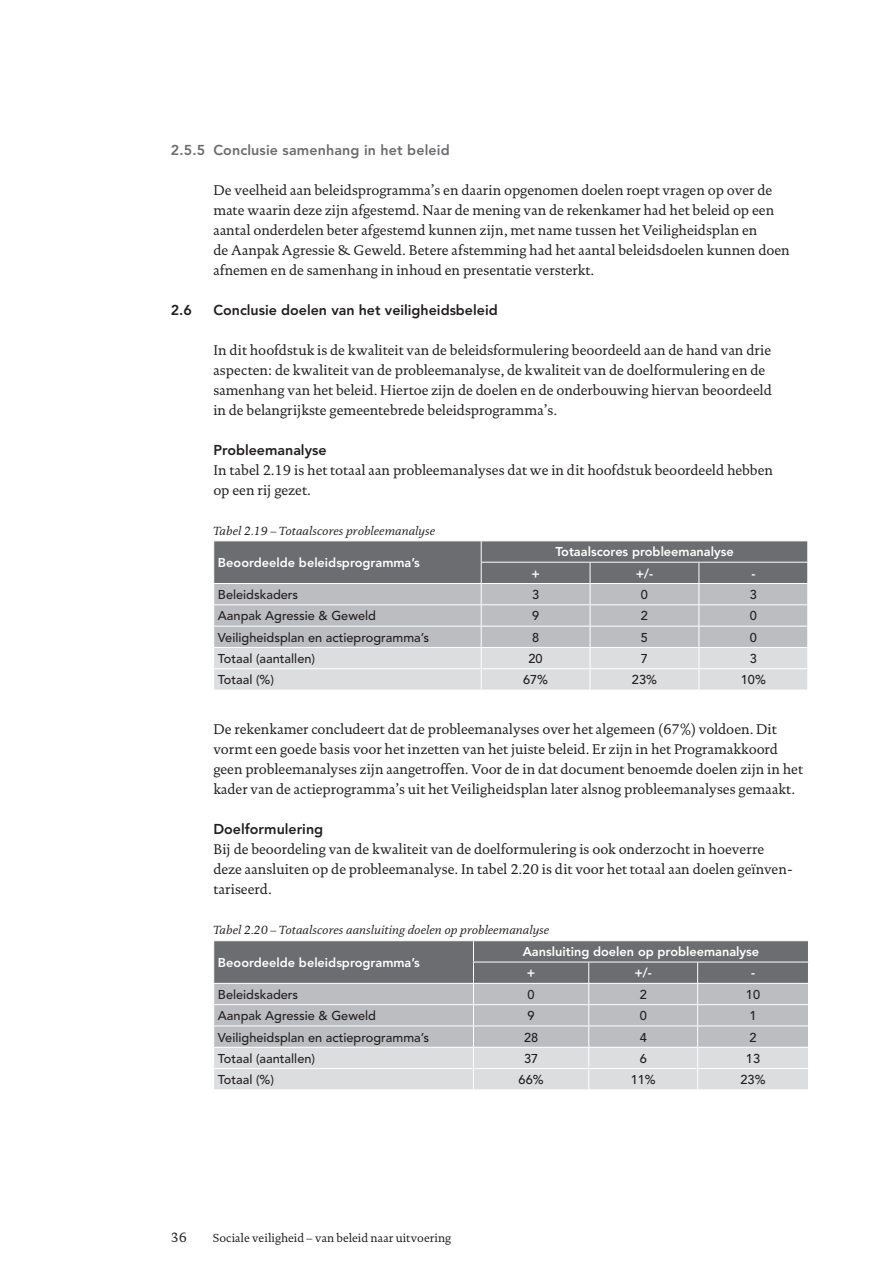
<style>
.page{position:relative;width:892px;height:1263px;background:#fff}
.page>*{position:absolute;margin:0;border:0;box-sizing:border-box;transform-origin:0 0}
.t1{font:14.25px/20px "DTL Documenta T";color:#231f20}
.t2{font:800 14.25px "Avenir";color:#231f20}
.t3{font:800 14.25px "Avenir";letter-spacing:.01em;color:#6c6d70}
.t4{font:13.5px "DTL Documenta T";color:#231f20}
.t5{font:500 12.75px "Avenir";color:#231f20}
.t6{font:800 12.75px/21.3px "Avenir";color:#fff}
.t7{font:italic 12px "DTL Documenta T";letter-spacing:.01em;color:#231f20}
.t8{font:12px "DTL Documenta T";color:#231f20}
</style>
<div class="page">
<svg style="left:213px;top:541px;width:595px;height:148px;background:#b1b2b5"></svg>
<svg style="left:213px;top:940px;width:596px;height:149px;background:#b2b3b5"></svg>
<p class="t3" style="left:171px;top:141px;width:280px">2.5.5 Conclusie samenhang in het beleid</p>
<p class="t1" style="left:213px;top:180px;width:578px">De veelheid aan beleidsprogramma’s en daarin opgenomen doelen roept vragen op over de mate waarin deze zijn afgestemd. Naar de mening van de rekenkamer had het beleid op een aantal onderdelen beter afgestemd kunnen zijn, met name tussen het Veiligheidsplan en<br>de Aanpak Agressie &amp; Geweld. Betere afstemming had het aantal beleidsdoelen kunnen doen afnemen en de samenhang in inhoud en presentatie versterkt.</p>
<p class="t2" style="left:171px;top:301px;width:23px">2.6</p>
<p class="t2" style="left:213px;top:301px;width:286px">Conclusie doelen van het veiligheidsbeleid</p>
<p class="t1" style="left:213px;top:340px;width:560px">In dit hoofdstuk is de kwaliteit van de beleidsformulering beoordeeld aan de hand van drie aspecten: de kwaliteit van de probleemanalyse, de kwaliteit van de doelformulering en de samenhang van het beleid. Hiertoe zijn de doelen en de onderbouwing hiervan beoordeeld in de belangrijkste gemeentebrede beleidsprogramma’s.</p>
<p class="t2" style="left:213px;top:441px;width:115px">Probleemanalyse</p>
<p class="t1" style="left:213px;top:459px;width:561px">In tabel 2.19 is het totaal aan probleemanalyses dat we in dit hoofdstuk beoordeeld hebben op een rij gezet.</p>
<p class="t7" style="left:213px;top:523px;width:223px">Tabel 2.19 – Totaalscores probleemanalyse</p>
<p class="t6" style="left:218px;top:552px;width:203px">Beoordeelde beleidsprogramma’s</p>
<p class="t6" style="left:555px;top:541px;width:180px">Totaalscores probleemanalyse</p>
<p class="t6" style="left:531px;top:562px;width:10px">+</p>
<p class="t6" style="left:636px;top:562px;width:19px">+/-</p>
<p class="t6" style="left:751px;top:562px;width:6px">-</p>
<p class="t5" style="left:218px;top:587px;width:82px">Beleidskaders</p>
<p class="t5" style="left:532px;top:587px;width:9px">3</p>
<p class="t5" style="left:641px;top:587px;width:9px">0</p>
<p class="t5" style="left:750px;top:587px;width:9px">3</p>
<p class="t5" style="left:218px;top:608px;width:159px">Aanpak Agressie &amp; Geweld</p>
<p class="t5" style="left:532px;top:608px;width:9px">9</p>
<p class="t5" style="left:641px;top:608px;width:9px">2</p>
<p class="t5" style="left:750px;top:608px;width:9px">0</p>
<p class="t5" style="left:218px;top:630px;width:213px">Veiligheidsplan en actieprogramma’s</p>
<p class="t5" style="left:532px;top:630px;width:9px">8</p>
<p class="t5" style="left:641px;top:630px;width:9px">5</p>
<p class="t5" style="left:750px;top:630px;width:9px">0</p>
<p class="t5" style="left:218px;top:651px;width:99px">Totaal (aantallen)</p>
<p class="t5" style="left:528px;top:651px;width:16px">20</p>
<p class="t5" style="left:641px;top:651px;width:9px">7</p>
<p class="t5" style="left:750px;top:651px;width:9px">3</p>
<p class="t5" style="left:218px;top:672px;width:57px">Totaal (%)</p>
<p class="t5" style="left:523px;top:672px;width:27px">67%</p>
<p class="t5" style="left:632px;top:672px;width:27px">23%</p>
<p class="t5" style="left:741px;top:672px;width:27px">10%</p>
<p class="t1" style="left:213px;top:719px;width:591px">De rekenkamer concludeert dat de probleemanalyses over het algemeen (67%) voldoen. Dit vormt een goede basis voor het inzetten van het juiste beleid. Er zijn in het Programakkoord geen probleemanalyses zijn aangetroffen. Voor de in dat document benoemde doelen zijn in het kader van de actieprogramma’s uit het Veiligheidsplan later alsnog probleemanalyses gemaakt.</p>
<p class="t2" style="left:213px;top:821px;width:111px">Doelformulering</p>
<p class="t1" style="left:213px;top:839px;width:581px">Bij de beoordeling van de kwaliteit van de doelformulering is ook onderzocht in hoeverre deze aansluiten op de probleemanalyse. In tabel 2.20 is dit voor het totaal aan doelen geïnven&shy;tariseerd.</p>
<p class="t7" style="left:213px;top:923px;width:337px">Tabel 2.20 – Totaalscores aansluiting doelen op probleemanalyse</p>
<p class="t6" style="left:218px;top:951px;width:203px">Beoordeelde beleidsprogramma’s</p>
<p class="t6" style="left:527px;top:941px;width:234px;text-indent:-4px">Aansluiting doelen op probleemanalyse +</p>
<p class="t6" style="left:634px;top:962px;width:19px">+/-</p>
<p class="t6" style="left:751px;top:962px;width:6px">-</p>
<p class="t5" style="left:218px;top:987px;width:82px">Beleidskaders</p>
<p class="t5" style="left:527px;top:987px;width:9px">0</p>
<p class="t5" style="left:639px;top:987px;width:9px">2</p>
<p class="t5" style="left:746px;top:987px;width:16px">10</p>
<p class="t5" style="left:218px;top:1008px;width:159px">Aanpak Agressie &amp; Geweld</p>
<p class="t5" style="left:527px;top:1008px;width:9px">9</p>
<p class="t5" style="left:639px;top:1008px;width:9px">0</p>
<p class="t5" style="left:749px;top:1008px;width:9px">1</p>
<p class="t5" style="left:218px;top:1029px;width:213px">Veiligheidsplan en actieprogramma’s</p>
<p class="t5" style="left:524px;top:1029px;width:16px">28</p>
<p class="t5" style="left:639px;top:1029px;width:9px">4</p>
<p class="t5" style="left:749px;top:1029px;width:9px">2</p>
<p class="t5" style="left:218px;top:1051px;width:99px">Totaal (aantallen)</p>
<p class="t5" style="left:524px;top:1051px;width:16px">37</p>
<p class="t5" style="left:639px;top:1051px;width:9px">6</p>
<p class="t5" style="left:746px;top:1051px;width:16px">13</p>
<p class="t5" style="left:218px;top:1072px;width:57px">Totaal (%)</p>
<p class="t5" style="left:518px;top:1072px;width:27px">66%</p>
<p class="t5" style="left:630px;top:1072px;width:27px">11%</p>
<p class="t5" style="left:740px;top:1072px;width:27px">23%</p>
<p class="t4" style="left:171px;top:1229px;width:18px">36</p>
<p class="t8" style="left:213px;top:1230px;width:240px">Sociale veiligheid – van beleid naar uitvoering</p>
</div>
